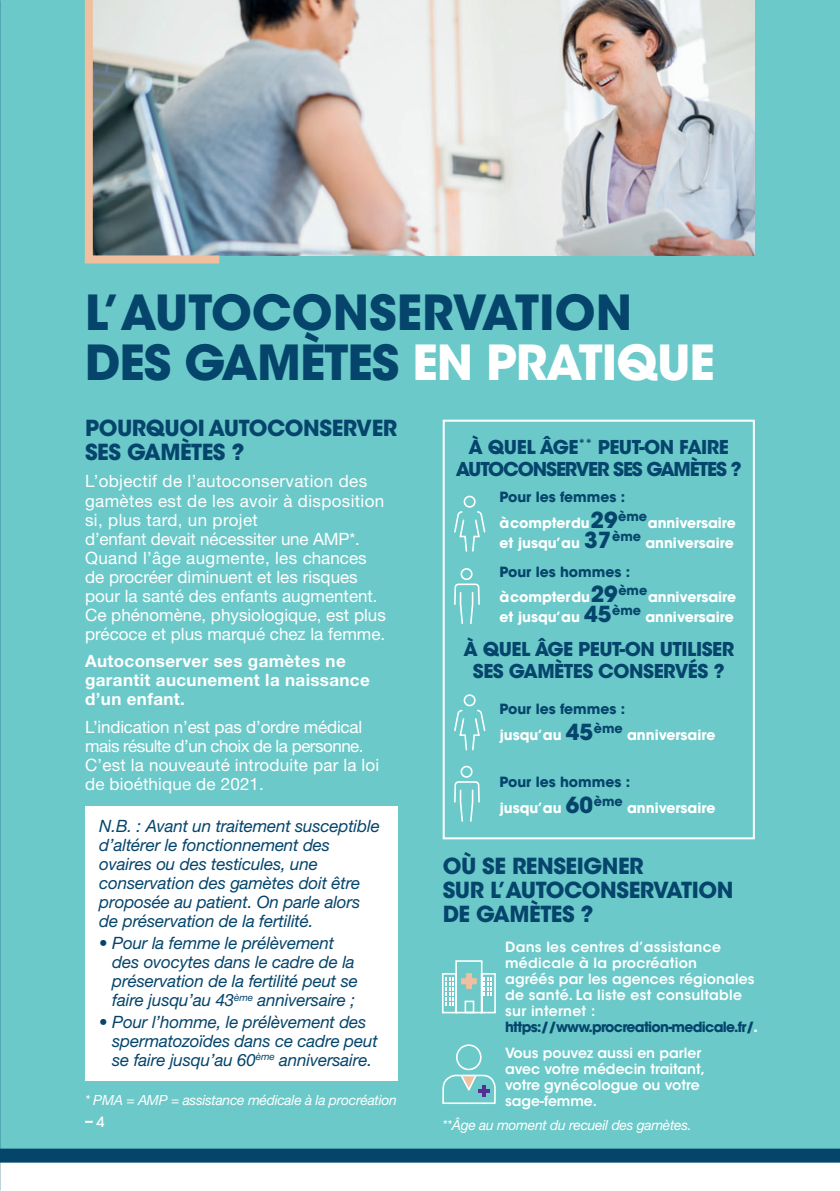
<style>
.page{position:relative;width:840px;height:1191px;background:#fff}
.page>*{position:absolute;margin:0;border:0;box-sizing:border-box;transform-origin:0 0}
.t1{font:700 48px/50px "ITC Avant Garde Std";letter-spacing:-.02em;color:#05456c}
.t2{font:700 22px/24px "ITC Avant Garde Std";letter-spacing:-.02em;color:#05456c}
.t3{font:700 19px/22px "ITC Avant Garde Std";letter-spacing:-.06em;color:#05456c;text-align:center}
.t4{font:700 19px/22px "ITC Avant Garde Std";letter-spacing:-.025em;color:#05456c;text-align:center}
.t5{font:17px/19px "Helvetica Neue LT Std";color:#fff}
.t6{font:italic 17px/19px "Helvetica Neue LT Std";letter-spacing:-.01em;color:#05456c}
.t7{font:700 17px/19px "Helvetica Neue LT Std";letter-spacing:.02em;color:#fff}
.t8{font:600 14px/16px "ITC Avant Garde Std";letter-spacing:.01em;color:#fff}
.t9{font:700 14px/25.6px "ITC Avant Garde Std";color:#fff}
.t10{font:italic 14px "Helvetica Neue LT Std";letter-spacing:-.02em;color:#fff}
.t11{font:500 14px "ITC Avant Garde Std";color:#fff}
.s1{color:#fff}
.s2{color:#05456c}
.s3{font-size:22px;color:#05456c}
.s4{font-weight:700;color:#05456c}
.s5{font-weight:700}
</style>
<div class="page">
<div style="left:0;top:0;width:839px;height:1148px;background:#6cc9c9"></div>
<div style="left:0;top:1148px;width:839px;height:14px;background:#05456c"></div>
<img style="left:227px;top:0;width:527px;height:255px">
<svg style="left:84px;top:0;width:143px;height:264px;background:#9aa5a9"></svg>
<svg style="left:454px;top:568px;width:26px;height:56px"></svg>
<svg style="left:454px;top:765px;width:26px;height:57px"></svg>
<svg style="left:454px;top:694px;width:32px;height:57px"></svg>
<svg style="left:454px;top:495px;width:32px;height:57px"></svg>
<div style="left:442px;top:420px;width:312px;height:419px;border:2px solid #fff"></div>
<div style="left:85px;top:806px;width:312px;height:274px;background:#fff"></div>
<svg style="left:442px;top:960px;width:54px;height:54px"></svg>
<div style="left:464px;top:1000px;width:10px;height:13px;border:2px solid #fff"></div>
<div style="left:456px;top:1044px;width:25px;height:26px;border:2px solid #fff;border-radius:50%"></div>
<svg style="left:442px;top:1074px;width:54px;height:30px"></svg>
<svg style="left:85px;top:1120px;width:8px;height:2px"></svg>
<h1 class="t1" style="left:85px;top:287px;width:631px">L’AUTOCONSERVATION<br>DES GAMÈTES <span class="s1">EN PRATIQUE</span></h1>
<p class="t2" style="left:85px;top:416px;width:313px">POURQUOI AUTOCONSERVER<br>SES GAMÈTES ?</p>
<p class="t5" style="left:85px;top:472px;width:302px">L’objectif de l’autoconservation des gamètes est de les avoir à disposition si, plus tard, un projet<br>d’enfant devait nécessiter une AMP*.<br>Quand l’âge augmente, les chances de procréer diminuent et les risques pour la santé des enfants augmentent.<br>Ce phénomène, physiologique, est plus précoce et plus marqué chez la femme.</p>
<p class="t7" style="left:85px;top:651px;width:286px">Autoconserver ses gamètes ne garantit aucunement la naissance d’un enfant.</p>
<p class="t5" style="left:85px;top:717px;width:295px">L’indication n’est pas d’ordre médical mais résulte d’un choix de la personne.<br>C’est la nouveauté introduite par la loi de bioéthique de 2021.</p>
<p class="t6" style="left:99px;top:816px;width:282px">N.B. : Avant un traitement susceptible d’altérer le fonctionnement des ovaires ou des testicules, une conservation des gamètes doit être proposée au patient. On parle alors de préservation de la fertilité.</p>
<p class="t6" style="left:112px;top:933px;width:247px;text-indent:-13px">• Pour la femme le prélèvement des ovocytes dans le cadre de la préservation de la fertilité peut se faire jusqu’au 43<sup>ème</sup> anniversaire ;</p>
<p class="t6" style="left:112px;top:1012px;width:267px;text-indent:-13px">• Pour l’homme, le prélèvement des spermatozoïdes dans ce cadre peut se faire jusqu’au 60<sup>ème</sup> anniversaire.</p>
<p class="t10" style="left:85px;top:1091px;width:313px">* PMA = AMP = assistance médicale à la procréation</p>
<p class="t11" style="left:96px;top:1113px;width:10px">4</p>
<p class="t3" style="left:455px;top:435px;width:287px">À QUEL ÂGE<sup>**</sup> PEUT-ON FAIRE<br>AUTOCONSERVER SES GAMÈTES ?</p>
<p class="t9" style="left:499px;top:484px;width:238px"><span class="s2">Pour les femmes :<br></span>à compter du <span class="s3">29</span><sup>ème</sup>anniversaire</p>
<p class="t9" style="left:499px;top:530px;width:236px">et jusqu’au <span class="s3">37</span><sup>ème</sup> anniversaire</p>
<p class="t9" style="left:499px;top:559px;width:238px"><span class="s2">Pour les hommes :<br></span>à compter du <span class="s3">29</span><sup>ème</sup>anniversaire</p>
<p class="t9" style="left:499px;top:604px;width:236px">et jusqu’au <span class="s3">45</span><sup>ème</sup> anniversaire</p>
<p class="t4" style="left:463px;top:638px;width:272px">À QUEL ÂGE PEUT-ON UTILISER<br>SES GAMÈTES CONSERVÉS ?</p>
<p class="t9" style="left:499px;top:696px;width:217px"><span class="s2">Pour les femmes :<br></span>jusqu’au <span class="s3">45</span><sup>ème</sup> anniversaire</p>
<p class="t9" style="left:499px;top:769px;width:217px"><span class="s2">Pour les hommes :<br></span>jusqu’au <span class="s3">60</span><sup>ème</sup> anniversaire</p>
<p class="t2" style="left:442px;top:853px;width:292px">OÙ SE RENSEIGNER<br>SUR L’AUTOCONSERVATION<br>DE GAMÈTES ?</p>
<p class="t8" style="left:505px;top:938px;width:254px">Dans les centres d’assistance médicale à la procréation<br>agréés par les agences régionales de santé. La liste est consultable sur internet : <span class="s4">https://www.procreation-medicale.fr/</span><span class="s5">.</span></p>
<p class="t8" style="left:505px;top:1044px;width:201px">Vous pouvez aussi en parler avec votre médecin traitant, votre gynécologue ou votre sage-femme.</p>
<p class="t10" style="left:442px;top:1116px;width:250px">**Âge au moment du recueil des gamètes.</p>
</div>
